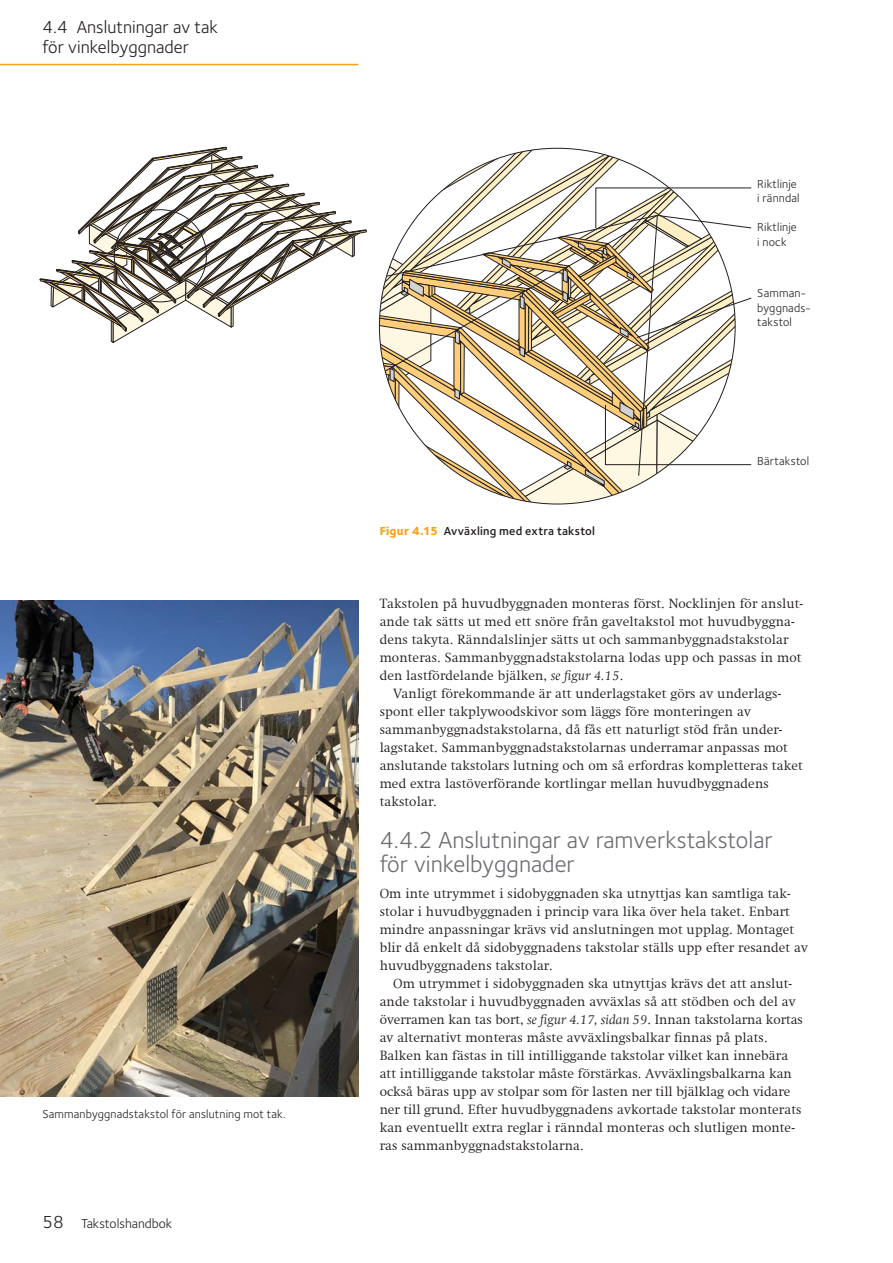
<style>
.page{position:relative;width:893px;height:1263px;background:#fff}
.page>*{position:absolute;margin:0;border:0;box-sizing:border-box;transform-origin:0 0}
.t1{font:24px/24px "Foundry Sterling";color:#6c6d70}
.t2{font:18px/19.5px "Foundry Sterling";color:#231f20}
.t3{font:300 13.5px/18px "Swift Com";letter-spacing:.01em;color:#231f20}
.t4{font:13.5px "Foundry Sterling";color:#231f20}
.t5{font:12px/14.4px "Foundry Sterling";letter-spacing:.015em;color:#231f20}
.t6{font:600 12px "Foundry Sterling";letter-spacing:.015em;color:#231f20}
.s1{font-size:18px}
.s2{font-weight:800;color:#f9a31b}
.s3{font-style:italic}
</style>
<div class="page">
<hr style="left:0;top:64px;width:358px;height:1px;background:#f9a31b">
<svg style="left:39px;top:146px;width:713px;height:359px"></svg>
<img style="left:0;top:600px;width:358px;height:496px">
<h2 class="t2" style="left:43px;top:17px;width:177px">4.4 Anslutningar av tak för vinkelbyggnader</h2>
<p class="t5" style="left:43px;top:1106px;width:245px">Sammanbyggnadstakstol för anslutning mot tak.</p>
<p class="t4" style="left:43px;top:1214px;width:131px"><span class="s1">58</span> Takstolshandbok</p>
<p class="t5" style="left:757px;top:176px;width:44px">Riktlinje i ränndal</p>
<p class="t5" style="left:757px;top:220px;width:41px">Riktlinje i nock</p>
<p class="t5" style="left:757px;top:286px;width:55px">Samman&shy;byggnads&shy;takstol</p>
<p class="t6" style="left:380px;top:523px;width:217px"><span class="s2">Figur 4.15</span> Avväxling med extra takstol</p>
<p class="t5" style="left:757px;top:453px;width:53px">Bärtakstol</p>
<p class="t3" style="left:380px;top:595px;width:424px">Takstolen på huvudbyggnaden monteras först. Nocklinjen för anslut-</p>
<p class="t3" style="left:380px;top:613px;width:417px">ande tak sätts ut med ett snöre från gaveltakstol mot huvudbyggna-</p>
<p class="t3" style="left:380px;top:631px;width:410px">dens takyta. Ränndalslinjer sätts ut och sammanbyggnadstakstolar</p>
<p class="t3" style="left:380px;top:649px;width:423px">monteras. Sammanbyggnadstakstolarna lodas upp och passas in mot</p>
<p class="t3" style="left:380px;top:667px;width:245px">den lastfördelande bjälken, <span class="s3">se figur 4.15</span>.</p>
<p class="t3" style="left:393px;top:685px;width:390px">Vanligt förekommande är att underlagstaket görs av underlags-</p>
<p class="t3" style="left:380px;top:703px;width:373px">spont eller takplywoodskivor som läggs före monteringen av</p>
<p class="t3" style="left:380px;top:721px;width:404px">sammanbyggnadstakstolarna, då fås ett naturligt stöd från under-</p>
<p class="t3" style="left:380px;top:739px;width:410px">lagstaket. Sammanbyggnadstakstolarnas underramar anpassas mot</p>
<p class="t3" style="left:380px;top:757px;width:424px">anslutande takstolars lutning och om så erfordras kompletteras taket</p>
<p class="t3" style="left:380px;top:775px;width:391px">med extra lastöverförande kortlingar mellan huvudbyggnadens</p>
<p class="t3" style="left:380px;top:793px;width:59px">takstolar.</p>
<h1 class="t1" style="left:380px;top:828px;width:395px">4.4.2 Anslutningar av ramverkstakstolar för vinkelbyggnader</h1>
<p class="t3" style="left:380px;top:884px;width:430px">Om inte utrymmet i sidobyggnaden ska utnyttjas kan samtliga tak&shy;stolar i huvudbyggnaden i princip vara lika över hela taket. Enbart mindre anpassningar krävs vid anslutningen mot upplag. Montaget blir då enkelt då sidobyggnadens takstolar ställs upp efter resandet av huvudbyggnadens takstolar.</p>
<p class="t3" style="left:380px;top:974px;width:425px;text-indent:14px">Om utrymmet i sidobyggnaden ska utnyttjas krävs det att anslut&shy;ande takstolar i huvudbyggnaden avväxlas så att stödben och del av överramen kan tas bort, <span class="s3">se figur 4.17, sidan 59</span>. Innan takstolarna kortas av alternativt monteras måste avväxlingsbalkar finnas på plats.<br>Balken kan fästas in till intilliggande takstolar vilket kan innebära att intilliggande takstolar måste förstärkas. Avväxlingsbalkarna kan också bäras upp av stolpar som för lasten ner till bjälklag och vidare ner till grund. Efter huvudbyggnadens avkortade takstolar monterats kan eventuellt extra reglar i ränndal monteras och slutligen monte&shy;ras sammanbyggnadstakstolarna.</p>
</div>
